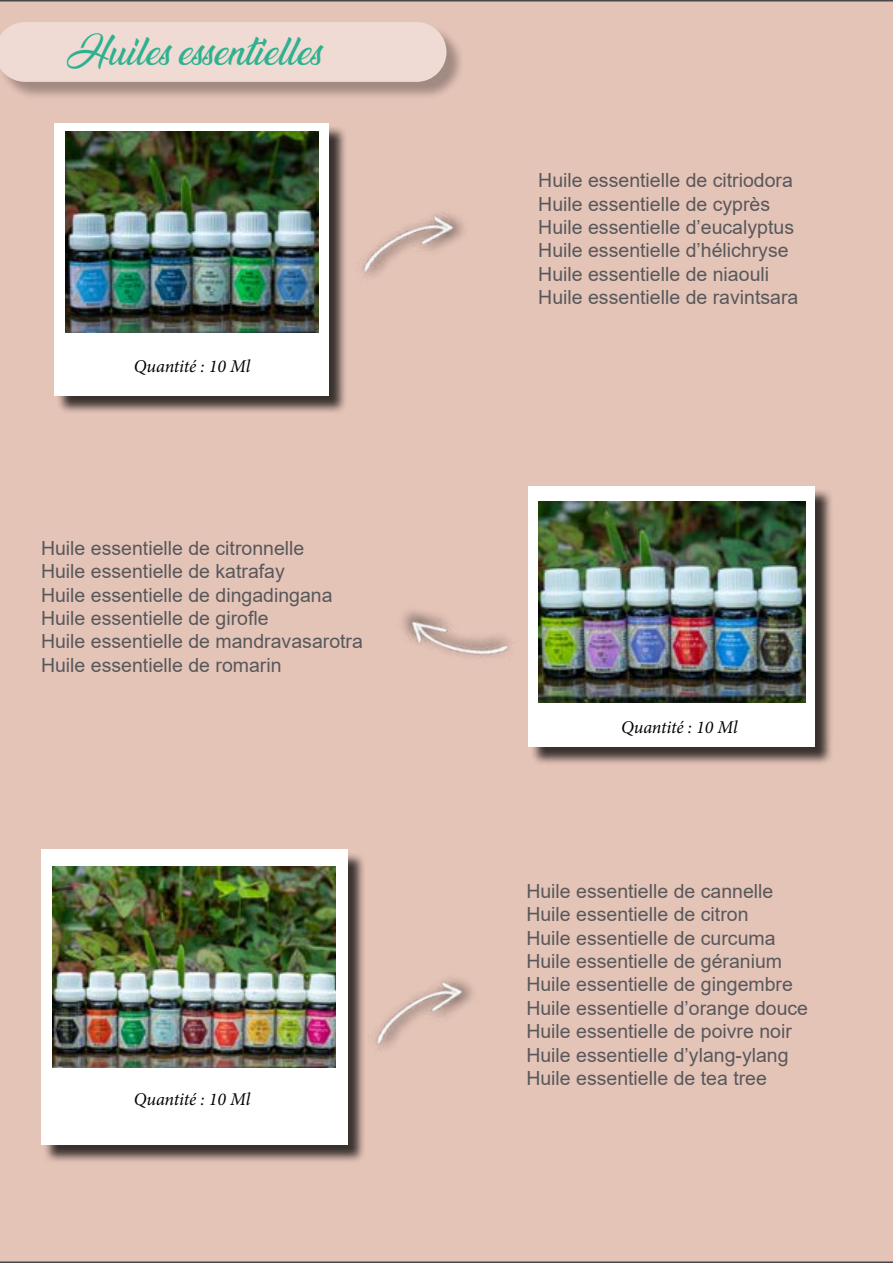
<style>
.page{position:relative;width:893px;height:1263px;background:#e5c4b8}
.page>*{position:absolute;margin:0;border:0;box-sizing:border-box;transform-origin:0 0}
.t1{font:34.5px "Ananda";color:#2eb190}
.t2{font:19.5px/23.4px "Arial";color:#58585b}
.t3{font:italic 18px "Minion Pro";letter-spacing:-.01em;color:#000}
</style>
<div class="page">
<div style="left:57px;top:125px;width:291px;height:288px;background:#000;opacity:.75"></div>
<div style="left:54px;top:123px;width:275px;height:272px;background:#fff"></div>
<div style="left:531px;top:489px;width:303px;height:277px;background:#000;opacity:.75"></div>
<div style="left:528px;top:486px;width:287px;height:261px;background:#fff"></div>
<div style="left:44px;top:852px;width:322px;height:312px;background:#000;opacity:.75"></div>
<div style="left:41px;top:850px;width:306px;height:295px;background:#fff"></div>
<img style="left:66px;top:131px;width:252px;height:202px">
<img style="left:538px;top:501px;width:267px;height:201px">
<img style="left:53px;top:866px;width:283px;height:202px">
<img style="left:310px;top:181px;width:214px;height:127px">
<img style="left:343px;top:556px;width:214px;height:151px">
<img style="left:321px;top:940px;width:214px;height:143px">
<div style="left:0;top:25px;width:466px;height:76px;background:#000;opacity:.75"></div>
<div style="left:0;top:22px;width:446px;height:60px;background:#efdbd4"></div>
<h1 class="t1" style="left:67px;top:33px;width:257px">Huiles essentielles</h1>
<p class="t3" style="left:134px;top:354px;width:118px">Quantité : 10 Ml</p>
<p class="t2" style="left:41px;top:536px;width:323px">Huile essentielle de citronnelle<br>Huile essentielle de katrafay<br>Huile essentielle de dingadingana Huile essentielle de girofle<br>Huile essentielle de mandravasarotra Huile essentielle de romarin</p>
<p class="t3" style="left:134px;top:1087px;width:118px">Quantité : 10 Ml</p>
<p class="t2" style="left:538px;top:168px;width:262px">Huile essentielle de citriodora<br>Huile essentielle de cyprès<br>Huile essentielle d’eucalyptus<br>Huile essentielle d’hélichryse<br>Huile essentielle de niaouli<br>Huile essentielle de ravintsara</p>
<p class="t3" style="left:621px;top:714px;width:118px">Quantité : 10 Ml</p>
<p class="t2" style="left:526px;top:879px;width:283px">Huile essentielle de cannelle<br>Huile essentielle de citron<br>Huile essentielle de curcuma<br>Huile essentielle de géranium<br>Huile essentielle de gingembre<br>Huile essentielle d’orange douce<br>Huile essentielle de poivre noir<br>Huile essentielle d’ylang-ylang<br>Huile essentielle de tea tree</p>
</div>
